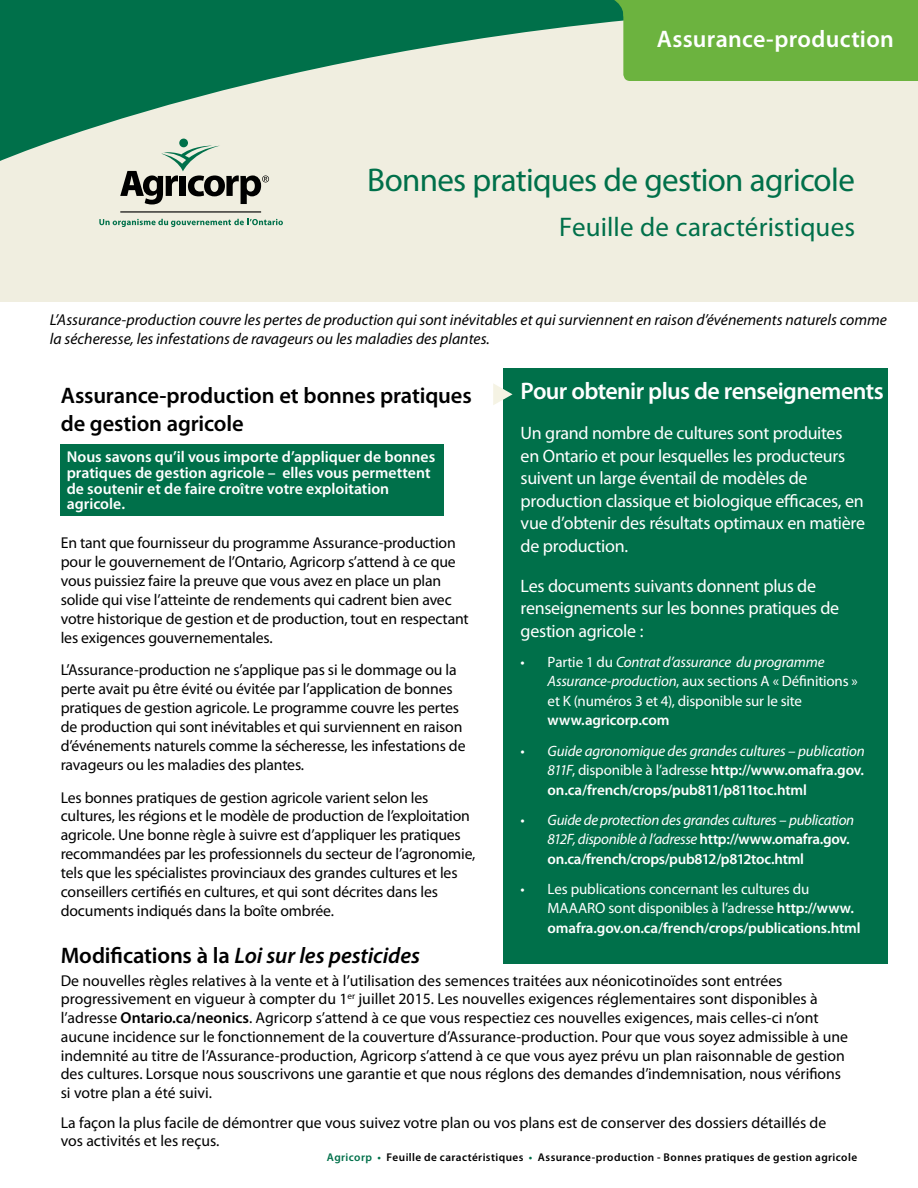
<style>
.page{position:relative;width:918px;height:1188px;background:#fff}
.page>*{position:absolute;margin:0;border:0;box-sizing:border-box;transform-origin:0 0}
.t1{font:33px "Myriad Pro";letter-spacing:-.02em;color:#00704a}
.t2{font:27px "Myriad Pro";letter-spacing:.005em;color:#00704a}
.t3{font:600 24px "Myriad Pro";letter-spacing:-.025em;color:#fff}
.t4{font:600 24px "Myriad Pro";letter-spacing:.01em;color:#fff}
.t5{font:600 22.5px/28.8px "Myriad Pro";letter-spacing:-.005em;color:#000}
.t6{font:italic 600 22.5px "Myriad Pro";letter-spacing:-.005em;color:#000}
.t7{font:18px/22.5px "Myriad Pro";letter-spacing:-.015em;color:#fff}
.t8{font:15.75px/18.9px "Myriad Pro";letter-spacing:-.01em;color:#000}
.t9{font:italic 15.75px/18.8px "Myriad Pro";color:#000}
.t10{font:600 15.75px/15.8px "Myriad Pro";color:#fff}
.t11{font:15px/19.5px "Myriad Pro";letter-spacing:-.01em;color:#fff}
.t12{font:600 15px/19.5px "Myriad Pro";letter-spacing:-.01em;color:#fff;text-align:justify}
.t13{font:italic 15px/19.5px "Myriad Pro";letter-spacing:-.02em;color:#fff}
.t14{font:600 11.25px "Myriad Pro";letter-spacing:.035em;color:#000}
.s1{font-style:italic}
.s2{font-weight:400;font-style:italic}
.s3{font-weight:400}
.s4{font-weight:600;font-style:normal}
.s5{font-weight:600}
.s6{font-style:normal}
.s7{color:#00704a}
</style>
<div class="page">
<div style="left:61px;top:444px;width:383px;height:71px;background:#00704a"></div>
<div style="left:503px;top:368px;width:384px;height:596px;background:#00704a"></div>
<svg style="left:493px;top:384px;width:20px;height:21px"></svg>
<div style="left:0;top:0;width:918px;height:302px;background:#f0eee0"></div>
<svg style="left:0;top:0;width:524px;height:161px;fill:#00704a"></svg>
<svg style="left:524px;top:0;width:394px;height:81px"></svg>
<div style="left:179px;top:139px;width:9px;height:8px;background:#00704a;border-radius:50%"></div>
<svg style="left:120px;top:145px;width:149px;height:59px"></svg>
<hr style="left:120px;top:211px;width:141px;height:2px;background:#000">
<svg style="left:99px;top:219px;width:184px;height:8px"></svg>
<h3 class="t4" style="left:657px;top:24px;width:239px">Assurance-production</h3>
<h1 class="t1" style="left:367px;top:160px;width:489px">Bonnes pratiques de gestion agricole</h1>
<h2 class="t2" style="left:559px;top:211px;width:297px">Feuille de caractéristiques</h2>
<p class="t9" style="left:50px;top:310px;width:839px">L’Assurance-production couvre les pertes de production qui sont inévitables et qui surviennent en raison d’événements naturels comme la sécheresse, les infestations de ravageurs ou les maladies des plantes.</p>
<h3 class="t3" style="left:521px;top:376px;width:365px">Pour obtenir plus de renseignements</h3>
<p class="t7" style="left:521px;top:422px;width:346px">Un grand nombre de cultures sont produites en Ontario et pour lesquelles les producteurs suivent un large éventail de modèles de production classique et biologique efficaces, en vue d’obtenir des résultats optimaux en matière de production.</p>
<p class="t7" style="left:521px;top:574px;width:320px">Les documents suivants donnent plus de renseignements sur les bonnes pratiques de gestion agricole :</p>
<p class="t11" style="left:548px;top:652px;width:312px;text-indent:-27px">• Partie 1 du <span class="s1">Contrat d’assurance du programme<br>Assurance-production</span>, aux sections A « Définitions » et K (numéros 3 et 4), disponible sur le site</p>
<p class="t12" style="left:548px;top:710px;width:123px">www.agricorp.com</p>
<p class="t12" style="left:548px;top:740px;width:319px;text-indent:-27px"><span class="s2">• Guide agronomique des grandes cultures – publication 811F</span><span class="s3">, disponible à l’adresse</span> http://www.omafra.gov. on.ca/french/crops/pub811/p811toc.html</p>
<p class="t13" style="left:548px;top:810px;width:308px;text-indent:-27px">• Guide de protection des grandes cultures – publication<br>812F, disponible à l’adresse <span class="s4">http://www.omafra.gov. on.ca/french/crops/pub812/p812toc.html</span></p>
<p class="t11" style="left:548px;top:879px;width:315px;text-indent:-27px">• Les publications concernant les cultures du<br>MAAARO sont disponibles à l’adresse <span class="s5">http://www. omafra.gov.on.ca/french/crops/publications.html</span></p>
<h3 class="t5" style="left:61px;top:380px;width:413px">Assurance-production et bonnes pratiques de gestion agricole</h3>
<p class="t10" style="left:67px;top:449px;width:370px">Nous savons qu’il vous importe d’appliquer de bonnes pratiques de gestion agricole – elles vous permettent de soutenir et de faire croître votre exploitation agricole.</p>
<p class="t8" style="left:61px;top:533px;width:410px">En tant que fournisseur du programme Assurance-production pour le gouvernement de l’Ontario, Agricorp s’attend à ce que vous puissiez faire la preuve que vous avez en place un plan solide qui vise l’atteinte de rendements qui cadrent bien avec votre historique de gestion et de production, tout en respectant les exigences gouvernementales.</p>
<p class="t8" style="left:61px;top:660px;width:406px">L’Assurance-production ne s’applique pas si le dommage ou la perte avait pu être évité ou évitée par l’application de bonnes pratiques de gestion agricole. Le programme couvre les pertes de production qui sont inévitables et qui surviennent en raison d’événements naturels comme la sécheresse, les infestations de ravageurs ou les maladies des plantes.</p>
<p class="t8" style="left:61px;top:788px;width:416px">Les bonnes pratiques de gestion agricole varient selon les cultures, les régions et le modèle de production de l’exploitation agricole. Une bonne règle à suivre est d’appliquer les pratiques recommandées par les professionnels du secteur de l’agronomie, tels que les spécialistes provinciaux des grandes cultures et les conseillers certifiés en cultures, et qui sont décrites dans les documents indiqués dans la boîte ombrée.</p>
<h3 class="t6" style="left:61px;top:941px;width:361px"><span class="s6">Modifications à la</span> Loi sur les pesticides</h3>
<p class="t8" style="left:61px;top:971px;width:789px">De nouvelles règles relatives à la vente et à l’utilisation des semences traitées aux néonicotinoïdes sont entrées progressivement en vigueur à compter du 1<sup>er</sup> juillet 2015. Les nouvelles exigences réglementaires sont disponibles à l’adresse <span class="s5">Ontario.ca/neonics</span>. Agricorp s’attend à ce que vous respectiez ces nouvelles exigences, mais celles-ci n’ont aucune incidence sur le fonctionnement de la couverture d’Assurance-production. Pour que vous soyez admissible à une indemnité au titre de l’Assurance-production, Agricorp s’attend à ce que vous ayez prévu un plan raisonnable de gestion des cultures. Lorsque nous souscrivons une garantie et que nous réglons des demandes d’indemnisation, nous vérifions si votre plan a été suivi.</p>
<p class="t8" style="left:61px;top:1113px;width:767px">La façon la plus facile de démontrer que vous suivez votre plan ou vos plans est de conserver des dossiers détaillés de vos activités et les reçus.</p>
<p class="t14" style="left:327px;top:1150px;width:532px"><span class="s7">Agricorp •</span> Feuille de caractéristiques <span class="s7">•</span> Assurance-production - Bonnes pratiques de gestion agricole</p>
</div>
